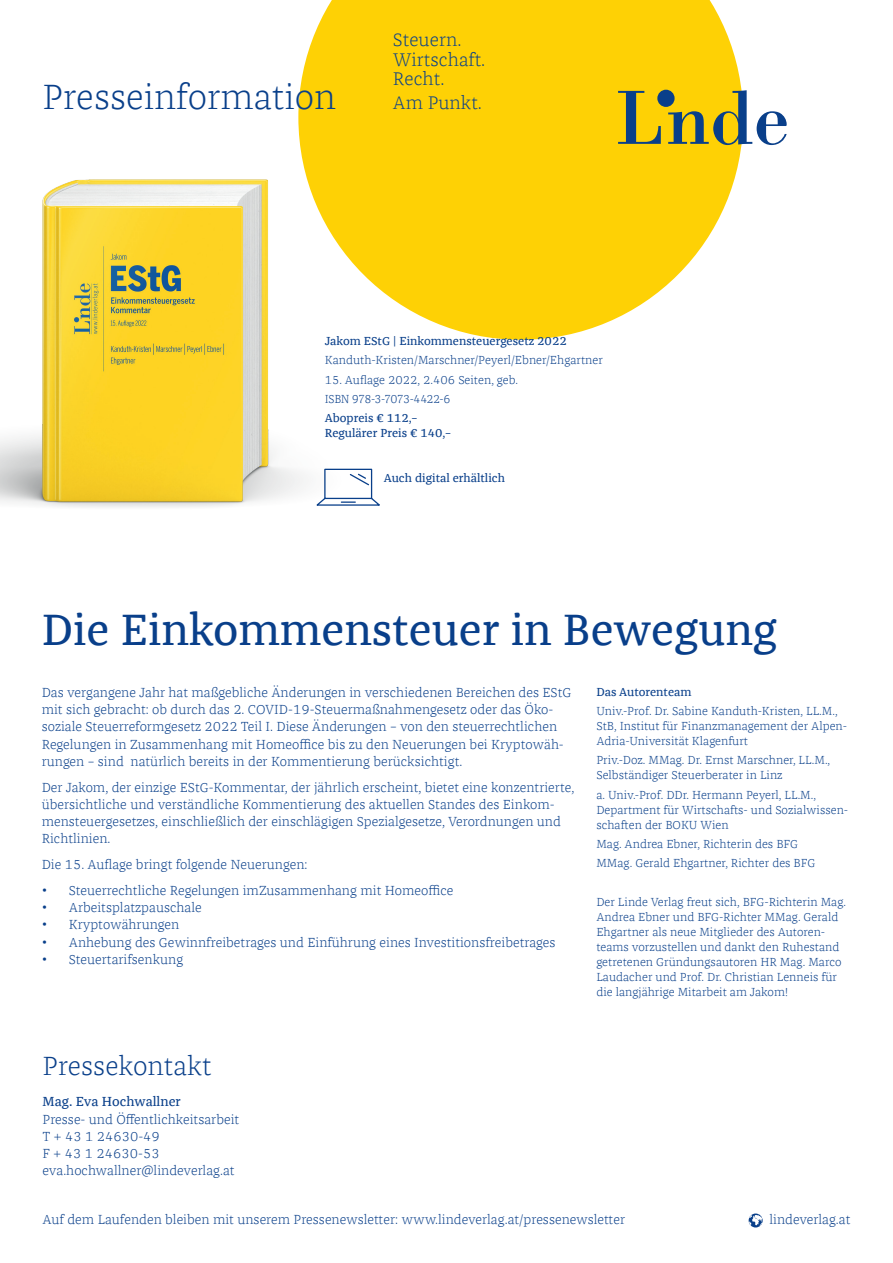
<style>
.page{position:relative;width:893px;height:1263px;background:#fff}
.page>*{position:absolute;margin:0;border:0;box-sizing:border-box;transform-origin:0 0}
.Headline{font:45px "Franziska Offc Pro";color:#093f8a}
.Headline-2{font:300 36px "Franziska Offc Pro";color:#093f8a}
.Headline-3{font:300 27px "Franziska Offc Pro";color:#093f8a}
.t1{font:300 18.75px/19.5px "Franziska Offc Pro";color:#093f8a}
.Fließtext{font:300 13.5px/17.2px "Franziska Offc Pro";color:#093f8a}
.Autorentext_bibiogra{font:300 12px/15px "Franziska Offc Pro";color:#093f8a}
.Autorentext_bibiogra-2{font:12px/15px "Franziska Offc Pro";color:#093f8a}
.Autorentext_bibiogra-3{font:300 12px "Franziska Offc Pro";letter-spacing:-.055em;color:#093f8a;scale:.96 1}
.s1{font-size:16.5px}
.s2{font-weight:400}
</style>
<div class="page">
<svg style="left:298px;top:0;width:444px;height:340px;background:#fed726"></svg>
<svg style="left:618px;top:91px;width:43px;height:53px;background:#b0a22f"></svg>
<svg style="left:668px;top:90px;width:119px;height:55px"></svg>
<div style="left:657px;top:90px;width:18px;height:17px;background:#093f8a;border-radius:50%"></div>
<svg style="left:749px;top:1213px;width:14px;height:14px"></svg>
<img style="left:0;top:112px;width:499px;height:396px">
<p class="Headline-2" style="left:43px;top:75px;width:295px">Presseinformation</p>
<p class="t1" style="left:393px;top:30px;width:94px">Steuern.<br>Wirtschaft.<br>Recht.</p>
<p class="t1" style="left:393px;top:92px;width:91px">Am Punkt.</p>
<p class="Autorentext_bibiogra-2" style="left:325px;top:333px;width:243px">Jakom EStG | Einkommensteuergesetz 2022</p>
<p class="Autorentext_bibiogra" style="left:325px;top:353px;width:280px">Kanduth-Kristen/Marschner/Peyerl/Ebner/Ehgartner</p>
<p class="Autorentext_bibiogra" style="left:325px;top:372px;width:195px">15. Auflage 2022, 2.406 Seiten, geb.</p>
<p class="Autorentext_bibiogra-3" style="left:325px;top:391px;width:133px">ISBN 978-3-7073-4422-6</p>
<p class="Autorentext_bibiogra-2" style="left:325px;top:410px;width:128px">Abopreis € 112,–<br>Regulärer Preis € 140,–</p>
<p class="Autorentext_bibiogra-2" style="left:384px;top:470px;width:123px">Auch digital erhältlich</p>
<p class="Headline" style="left:42px;top:601px;width:737px">Die Einkommensteuer in Bewegung</p>
<p class="Fließtext" style="left:42px;top:683px;width:531px">Das vergangene Jahr hat maßgebliche Änderungen in verschiedenen Bereichen des EStG mit sich gebracht: ob durch das 2. COVID-19-Steuermaßnahmengesetz oder das Öko&shy;soziale Steuerreformgesetz 2022 Teil I. Diese Änderungen – von den steuerrechtlichen Regelungen in Zusammenhang mit Homeoffice bis zu den Neuerungen bei Kryptowäh&shy;rungen – sind natürlich bereits in der Kommentierung berücksichtigt.</p>
<p class="Fließtext" style="left:42px;top:778px;width:534px">Der Jakom, der einzige EStG-Kommentar, der jährlich erscheint, bietet eine konzentrierte, übersichtliche und verständliche Kommentierung des aktuellen Standes des Einkom&shy;mensteuergesetzes, einschließlich der einschlägigen Spezialgesetze, Verordnungen und Richtlinien.</p>
<p class="Fließtext" style="left:42px;top:856px;width:267px">Die 15. Auflage bringt folgende Neuerungen:</p>
<p class="Fließtext" style="left:42px;top:881px;width:413px"><span class="s1">•</span> Steuerrechtliche Regelungen imZusammenhang mit Homeoffice</p>
<p class="Fließtext" style="left:42px;top:899px;width:162px"><span class="s1">•</span> Arbeitsplatzpauschale</p>
<p class="Fließtext" style="left:42px;top:916px;width:139px"><span class="s1">•</span> Kryptowährungen</p>
<p class="Fließtext" style="left:42px;top:933px;width:515px"><span class="s1">•</span> Anhebung des Gewinnfreibetrages und Einführung eines Investitionsfreibetrages</p>
<p class="Fließtext" style="left:42px;top:950px;width:143px"><span class="s1">•</span> Steuertarifsenkung</p>
<p class="Headline-3" style="left:43px;top:1049px;width:170px">Pressekontakt</p>
<p class="Fließtext" style="left:43px;top:1093px;width:198px"><span class="s2">Mag. Eva Hochwallner<br></span>Presse- und Öffentlichkeitsarbeit<br>T + 43 1 24630-49<br>F + 43 1 24630-53 eva.hochwallner@lindeverlag.at</p>
<p class="Autorentext_bibiogra-2" style="left:596px;top:684px;width:97px">Das Autorenteam</p>
<p class="Autorentext_bibiogra" style="left:596px;top:703px;width:252px">Univ.-Prof. Dr. Sabine Kanduth-Kristen, LL.M.,<br>StB, Institut für Finanzmanagement der Alpen-<br>Adria-Universität Klagenfurt</p>
<p class="Autorentext_bibiogra" style="left:596px;top:753px;width:235px">Priv.-Doz. MMag. Dr. Ernst Marschner, LL.M.,<br>Selbständiger Steuerberater in Linz</p>
<p class="Autorentext_bibiogra" style="left:596px;top:787px;width:253px">a. Univ.-Prof. DDr. Hermann Peyerl, LL.M.,<br>Department für Wirtschafts- und Sozialwissen&shy;schaften der BOKU Wien</p>
<p class="Autorentext_bibiogra" style="left:596px;top:836px;width:203px">Mag. Andrea Ebner, Richterin des BFG</p>
<p class="Autorentext_bibiogra" style="left:596px;top:855px;width:220px">MMag. Gerald Ehgartner, Richter des BFG</p>
<p class="Autorentext_bibiogra" style="left:596px;top:894px;width:251px">Der Linde Verlag freut sich, BFG-Richterin Mag.<br>Andrea Ebner und BFG-Richter MMag. Gerald Ehgartner als neue Mitglieder des Autoren&shy;teams vorzustellen und dankt den Ruhestand getretenen Gründungsautoren HR Mag. Marco Laudacher und Prof. Dr. Christian Lenneis für die langjährige Mitarbeit am Jakom!</p>
<p class="Fließtext" style="left:43px;top:1211px;width:584px">Auf dem Laufenden bleiben mit unserem Pressenewsletter: www.lindeverlag.at/pressenewsletter</p>
<p class="Fließtext" style="left:769px;top:1211px;width:83px">lindeverlag.at</p>
</div>
